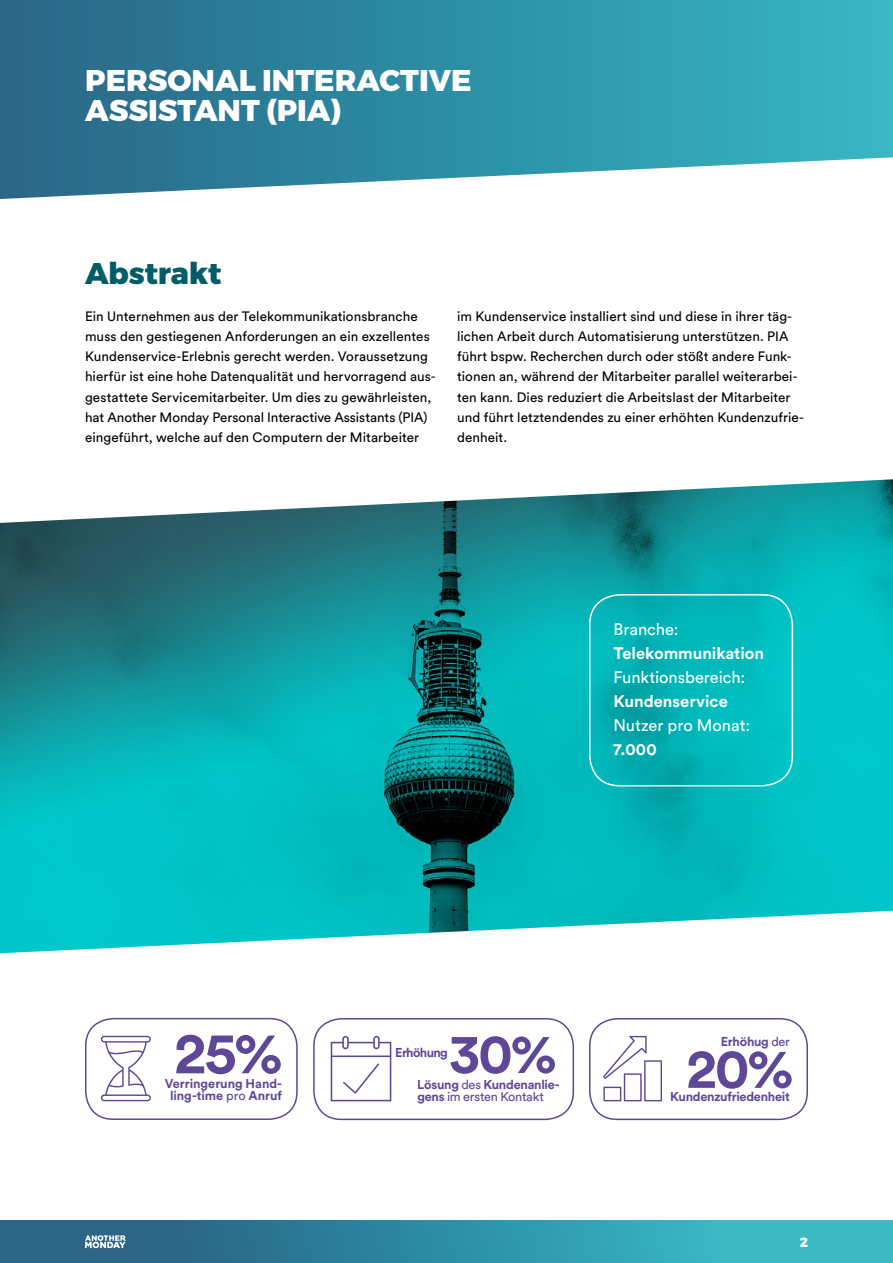
<style>
.page{position:relative;width:893px;height:1263px;background:#fff}
.page>*{position:absolute;margin:0;border:0;box-sizing:border-box;transform-origin:0 0}
.t1{font:800 30px/30px "Montserrat";color:#fff}
.t2{font:800 30px "Montserrat";letter-spacing:-.01em;color:#005d68}
.t3{font:16.5px "Circular Pro";letter-spacing:-.005em;color:#fff}
.t4{font:700 16.5px "Circular Pro";color:#fff}
.t5{font:13.5px/20.2px "Circular Pro";letter-spacing:.005em;color:#000}
.t6{font:800 13.5px "Montserrat";color:#fff}
.t7{font:700 12.75px/12.8px "Circular Pro";letter-spacing:-.02em;color:#5f4797;text-align:center}
.t8{font:700 12.75px "Circular Pro";letter-spacing:-.05em;color:#5f4797}
.s1{font-weight:400}
</style>
<div class="page">
<div style="left:0;top:1220px;width:893px;height:43px;background:linear-gradient(to right,#27577c,#3ac6cd)"></div>
<svg style="left:0;top:0;width:893px;height:199px;background:#4498ac"></svg>
<img style="left:0;top:479px;width:893px;height:474px">
<svg style="left:101px;top:1036px;width:50px;height:65px"></svg>
<svg style="left:176px;top:1035px;width:105px;height:39px"></svg>
<div style="left:85px;top:1018px;width:213px;height:102px;border:2px solid #5f4797;border-radius:27px"></div>
<svg style="left:331px;top:1036px;width:60px;height:65px"></svg>
<svg style="left:450px;top:1036px;width:105px;height:38px"></svg>
<div style="left:313px;top:1018px;width:261px;height:102px;border:2px solid #5f4797;border-radius:27px"></div>
<svg style="left:603px;top:1036px;width:59px;height:65px"></svg>
<svg style="left:688px;top:1051px;width:104px;height:38px"></svg>
<div style="left:589px;top:1018px;width:219px;height:102px;border:2px solid #5f4797;border-radius:27px"></div>
<div style="left:589px;top:594px;width:204px;height:192px;border:2px solid #fff;border-radius:30px"></div>
<svg style="left:85px;top:1235px;width:41px;height:13px"></svg>
<h1 class="t1" style="left:85px;top:66px;width:388px">PERSONAL INTERACTIVE<br>ASSISTANT (PIA)</h1>
<h1 class="t2" style="left:85px;top:255px;width:138px">Abstrakt</h1>
<p class="t5" style="left:85px;top:305px;width:352px">Ein Unternehmen aus der Telekommunikationsbranche muss den gestiegenen Anforderungen an ein exzellentes Kundenservice-Erlebnis gerecht werden. Voraussetzung hierfür ist eine hohe Datenqualität und hervorragend aus&shy;gestattete Servicemitarbeiter. Um dies zu gewährleisten, hat Another Monday Personal Interactive Assistants (PIA) eingeführt, welche auf den Computern der Mitarbeiter</p>
<p class="t5" style="left:457px;top:305px;width:348px">im Kundenservice installiert sind und diese in ihrer täg&shy;lichen Arbeit durch Automatisierung unterstützen. PIA führt bspw. Recherchen durch oder stößt andere Funk&shy;tionen an, während der Mitarbeiter parallel weiterarbei&shy;ten kann. Dies reduziert die Arbeitslast der Mitarbeiter und führt letztendendes zu einer erhöhten Kundenzufrie&shy;denheit.</p>
<p class="t3" style="left:613px;top:618px;width:67px">Branche:</p>
<p class="t4" style="left:613px;top:642px;width:152px">Telekommunikation</p>
<p class="t3" style="left:613px;top:667px;width:133px">Funktionsbereich:</p>
<p class="t4" style="left:613px;top:690px;width:116px">Kundenservice</p>
<p class="t3" style="left:613px;top:715px;width:138px">Nutzer pro Monat:</p>
<p class="t4" style="left:613px;top:738px;width:45px">7.000</p>
<p class="t7" style="left:165px;top:1076px;width:119px">Verringerung Hand&shy;ling-time <span class="s1">pro</span> Anruf</p>
<p class="t8" style="left:395px;top:1044px;width:54px">Erhöhung</p>
<p class="t7" style="left:417px;top:1077px;width:144px;text-align:left">Lösung <span class="s1">des</span> Kundenanlie&shy;gens <span class="s1">im ersten Kontakt</span></p>
<p class="t7" style="left:721px;top:1035px;width:71px">Erhöhug <span class="s1">der</span></p>
<p class="t7" style="left:670px;top:1090px;width:121px">Kundenzufriedenheit</p>
<p class="t6" style="left:800px;top:1233px;width:10px">2</p>
</div>
